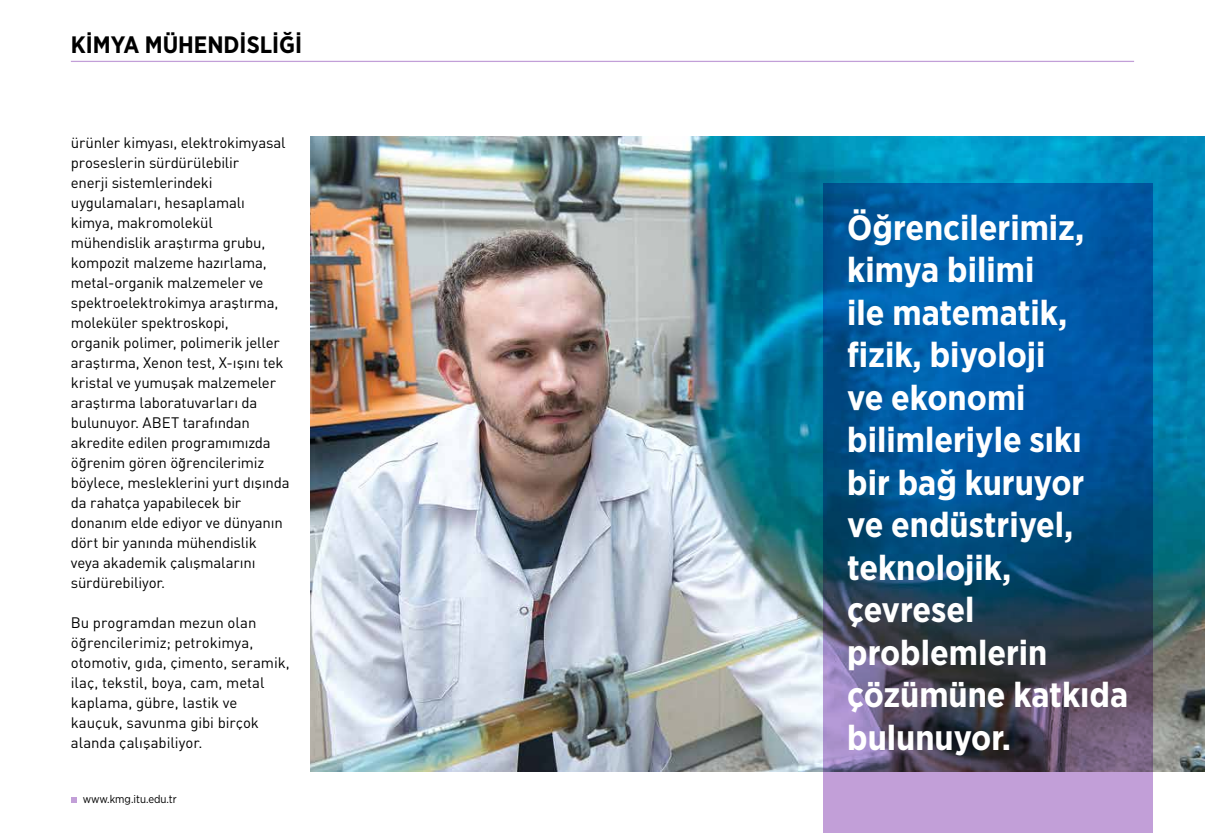
<style>
.page{position:relative;width:1205px;height:833px;background:#fff}
.page>*{position:absolute;margin:0;border:0;box-sizing:border-box;transform-origin:0 0}
.t1{font:700 35px/42.5px "Gotham Narrow";color:#fff}
.t2{font:700 23.75px "Gotham Narrow";color:#000}
.t3{font:15px/20px "DIN Tr";letter-spacing:-.01em;color:#000}
.t4{font:11.25px "Gotham Narrow";color:#000}
</style>
<div class="page">
<img style="left:310px;top:137px;width:895px;height:635px">
<svg style="left:71px;top:797px;width:6px;height:6px"></svg>
<hr style="left:71px;top:61px;width:1063px;height:1px;background:#c29fd8">
<svg style="left:823px;top:183px;width:329px;height:650px;background:#27598e"></svg>
<h2 class="t2" style="left:71px;top:30px;width:233px">KİMYA MÜHENDİSLİĞİ</h2>
<p class="t3" style="left:71px;top:132px;width:220px">ürünler kimyası, elektrokimyasal proseslerin sürdürülebilir<br>enerji sistemlerindeki uygulamaları, hesaplamalı kimya, makromolekül mühendislik araştırma grubu, kompozit malzeme hazırlama, metal-organik malzemeler ve spektroelektrokimya araştırma, moleküler spektroskopi,<br>organik polimer, polimerik jeller araştırma, Xenon test, X-ışını tek kristal ve yumuşak malzemeler araştırma laboratuvarları da bulunuyor. ABET tarafından akredite edilen programımızda öğrenim gören öğrencilerimiz böylece, mesleklerini yurt dışında da rahatça yapabilecek bir donanım elde ediyor ve dünyanın dört bir yanında mühendislik<br>veya akademik çalışmalarını sürdürebiliyor.</p>
<p class="t3" style="left:71px;top:612px;width:220px">Bu programdan mezun olan öğrencilerimiz; petrokimya, otomotiv, gıda, çimento, seramik, ilaç, tekstil, boya, cam, metal kaplama, gübre, lastik ve kauçuk, savunma gibi birçok alanda çalışabiliyor.</p>
<p class="t4" style="left:83px;top:792px;width:95px">www.kmg.itu.edu.tr</p>
<h1 class="t1" style="left:847px;top:206px;width:282px">Öğrencilerimiz, kimya bilimi<br>ile matematik, fizik, biyoloji<br>ve ekonomi bilimleriyle sıkı bir bağ kuruyor ve endüstriyel, teknolojik, çevresel problemlerin çözümüne katkıda bulunuyor.</h1>
</div>
